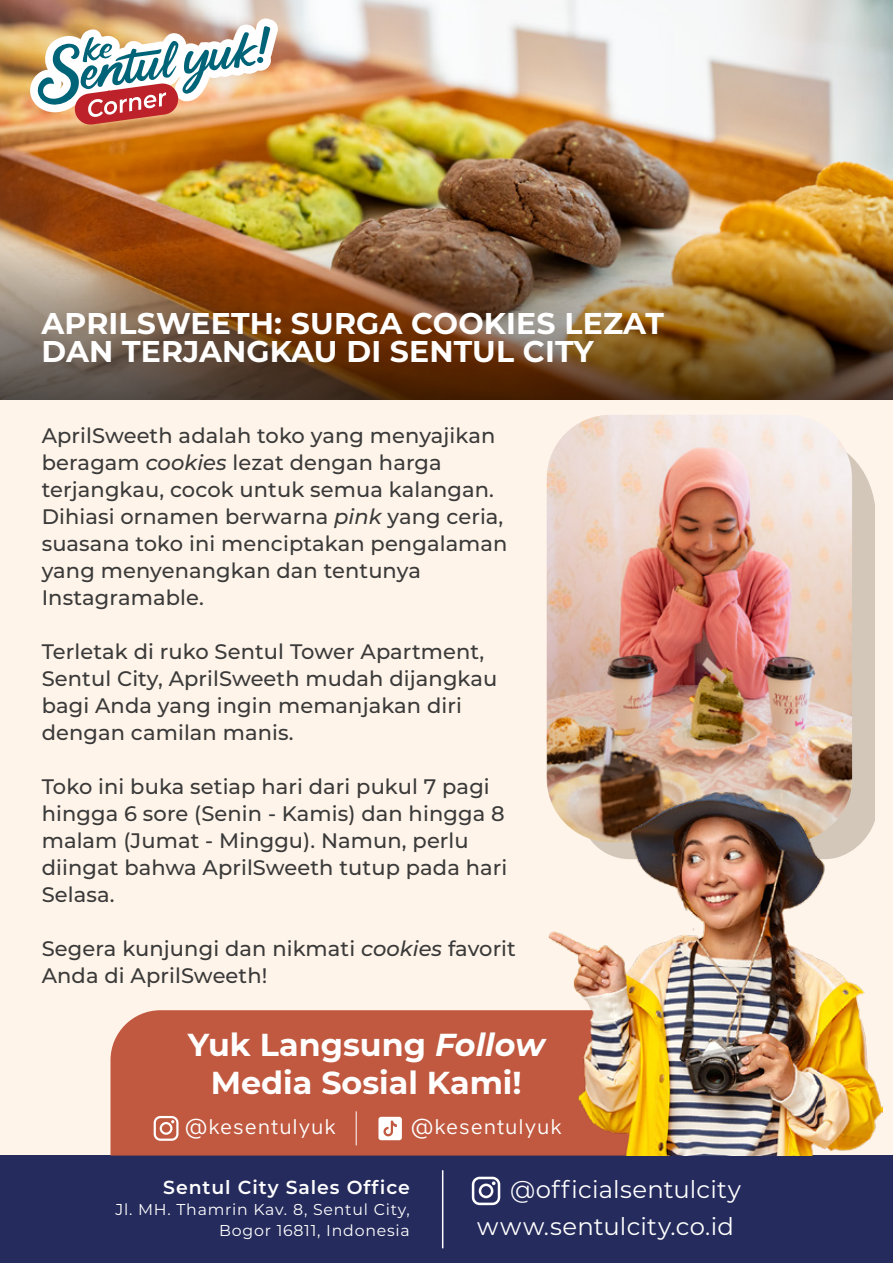
<style>
.page{position:relative;width:893px;height:1263px;background:#fff}
.page>*{position:absolute;margin:0;border:0;box-sizing:border-box;transform-origin:0 0}
.t1{font:700 31.8px/38.1px "Montserrat";color:#fff;text-align:center}
.t2{font:700 30px/28px "Montserrat";letter-spacing:.005em;color:#fff}
.t3{font:24.3px "Montserrat";letter-spacing:.01em;color:#fff}
.t4{font:21.15px "Atwic";letter-spacing:.07em;color:#fff}
.t5{font:500 21px/27px "Montserrat";letter-spacing:.005em;color:#3a3a3a}
.t6{font:600 18.9px "Montserrat";letter-spacing:.05em;color:#fff}
.t7{font:15.75px/21px "Montserrat";letter-spacing:.05em;color:#fff;text-align:right}
.s1{font-weight:100;font-style:italic}
</style>
<div class="page">
<div style="left:0;top:333px;width:893px;height:893px;background:#fff4e9"></div>
<img style="left:0;top:0;width:893px;height:244px">
<div style="left:0;top:1155px;width:893px;height:108px;background:#252b5c"></div>
<svg style="left:472px;top:1177px;width:28px;height:28px"></svg>
<hr style="left:442px;top:1170px;width:1px;height:78px;background:#fff">
<div style="left:111px;top:1010px;width:437px;height:145px;background:#c15940"></div>
<svg style="left:154px;top:1116px;width:25px;height:25px"></svg>
<svg style="left:378px;top:1117px;width:25px;height:24px"></svg>
<hr style="left:356px;top:1111px;width:1px;height:34px;background:#fff">
<img style="left:29px;top:18px;width:250px;height:108px">
<img style="left:0;top:244px;width:893px;height:155px">
<div style="left:852px;top:457px;width:23px;height:335px;background:#d3c7ba"></div>
<img style="left:547px;top:415px;width:305px;height:377px">
<img style="left:548px;top:792px;width:335px;height:363px">
<h2 class="t2" style="left:41px;top:308px;width:624px">APRILSWEETH: SURGA COOKIES LEZAT<br>DAN TERJANGKAU DI SENTUL CITY</h2>
<p class="t5" style="left:42px;top:421px;width:467px">AprilSweeth adalah toko yang menyajikan beragam <span class="s1">cookies</span> lezat dengan harga terjangkau, cocok untuk semua kalangan.<br>Dihiasi ornamen berwarna <span class="s1">pink</span> yang ceria, suasana toko ini menciptakan pengalaman yang menyenangkan dan tentunya Instagramable.</p>
<p class="t5" style="left:42px;top:637px;width:457px">Terletak di ruko Sentul Tower Apartment, Sentul City, AprilSweeth mudah dijangkau bagi Anda yang ingin memanjakan diri dengan camilan manis.</p>
<p class="t5" style="left:42px;top:772px;width:467px">Toko ini buka setiap hari dari pukul 7 pagi hingga 6 sore (Senin - Kamis) dan hingga 8 malam (Jumat - Minggu). Namun, perlu diingat bahwa AprilSweeth tutup pada hari Selasa.</p>
<p class="t5" style="left:42px;top:934px;width:476px">Segera kunjungi dan nikmati <span class="s1">cookies</span> favorit<br>Anda di AprilSweeth!</p>
<h1 class="t1" style="left:188px;top:1024px;width:359px">Yuk Langsung <span class="s1">Follow<br></span>Media Sosial Kami!</h1>
<p class="t4" style="left:185px;top:1113px;width:152px">@kesentulyuk</p>
<p class="t4" style="left:411px;top:1113px;width:152px">@kesentulyuk</p>
<p class="t6" style="left:163px;top:1173px;width:248px">Sentul City Sales Office</p>
<p class="t7" style="left:115px;top:1198px;width:296px">Jl. MH. Thamrin Kav. 8, Sentul City,<br>Bogor 16811, Indonesia</p>
<p class="t3" style="left:510px;top:1172px;width:233px">@officialsentulcity</p>
<p class="t3" style="left:477px;top:1210px;width:258px">www.sentulcity.co.id</p>
</div>
